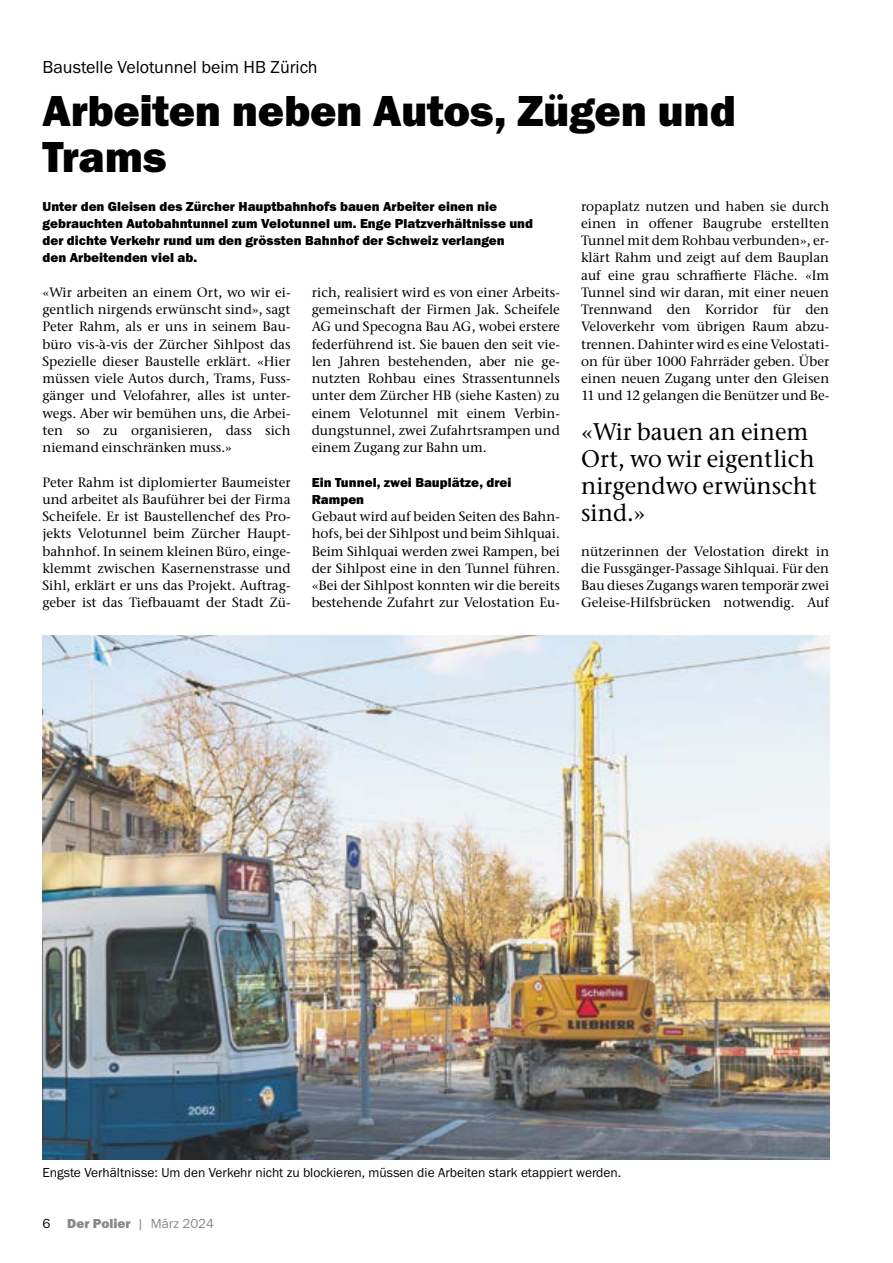
<style>
.page{position:relative;width:893px;height:1263px;background:#fff}
.page>*{position:absolute;margin:0;border:0;box-sizing:border-box;transform-origin:0 0}
.Titel_Titelgeschichte{font:45px/46.5px "Franklin Gothic URW Hea";letter-spacing:-.01em;color:#000}
.Quotes{font:500 24px/27px "Stone Serif ITC Pro";color:#000}
.Rubrik{font:18px "Franklin Gothic URW Boo";color:#000}
.Lauftext_Stone_Serif{font:500 13.5px/17.2px "Stone Serif ITC Pro";color:#000;text-align:justify}
.Lead{font:13.5px/17.2px "Franklin Gothic URW Hea";color:#000}
.Bildlegende_pos{font:13.5px "Franklin Gothic URW Boo";color:#000}
.Zwischentitel{font:13.5px/17.2px "Franklin Gothic URW Hea";color:#000}
.t1{font:13.5px "Franklin Gothic URW Hea";color:#868786}
.s1{font-family:"Franklin Gothic URW Boo";color:#000}
.s2{font-family:"Franklin Gothic URW Boo"}
</style>
<div class="page">
<img style="left:43px;top:635px;width:786px;height:524px">
<p class="Rubrik" style="left:43px;top:55px;width:277px">Baustelle Velotunnel beim HB Zürich</p>
<p class="Titel_Titelgeschichte" style="left:43px;top:86px;width:695px">Arbeiten neben Autos, Zügen und<br>Trams</p>
<p class="Lead" style="left:43px;top:197px;width:492px">Unter den Gleisen des Zürcher Hauptbahnhofs bauen Arbeiter einen nie gebrauchten Autobahntunnel zum Velotunnel um. Enge Platzverhältnisse und der dichte Verkehr rund um den grössten Bahnhof der Schweiz verlangen<br>den Arbeitenden viel ab.</p>
<p class="Lauftext_Stone_Serif" style="left:581px;top:197px;width:250px">ropaplatz nutzen und haben sie durch einen in offener Baugrube erstellten Tunnel mit dem Rohbau verbunden», er&shy;klärt Rahm und zeigt auf dem Bauplan auf eine grau schraffierte Fläche. «Im Tunnel sind wir daran, mit einer neuen Trennwand den Korridor für den Veloverkehr vom übrigen Raum abzu&shy;trennen. Dahinter wird es eine Velostati&shy;on für über 1000 Fahrräder geben. Über einen neuen Zugang unter den Gleisen 11 und 12 gelangen die Benützer und Be-</p>
<p class="Lauftext_Stone_Serif" style="left:312px;top:284px;width:250px">rich, realisiert wird es von einer Arbeits&shy;gemeinschaft der Firmen Jak. Scheifele AG und Specogna Bau AG, wobei erstere federführend ist. Sie bauen den seit vie&shy;len Jahren bestehenden, aber nie ge&shy;nutzten Rohbau eines Strassentunnels unter dem Zürcher HB (siehe Kasten) zu einem Velotunnel mit einem Verbin&shy;dungstunnel, zwei Zufahrtsrampen und einem Zugang zur Bahn um.</p>
<p class="Zwischentitel" style="left:312px;top:473px;width:201px">Ein Tunnel, zwei Bauplätze, drei<br>Rampen</p>
<p class="Lauftext_Stone_Serif" style="left:312px;top:508px;width:250px">Gebaut wird auf beiden Seiten des Bahn&shy;hofs, bei der Sihlpost und beim Sihlquai.<br>Beim Sihlquai werden zwei Rampen, bei der Sihlpost eine in den Tunnel führen. «Bei der Sihlpost konnten wir die bereits bestehende Zufahrt zur Velostation Eu-</p>
<p class="Lauftext_Stone_Serif" style="left:43px;top:284px;width:250px">«Wir arbeiten an einem Ort, wo wir ei&shy;gentlich nirgends erwünscht sind», sagt Peter Rahm, als er uns in seinem Bau&shy;büro vis-à-vis der Zürcher Sihlpost das Spezielle dieser Baustelle erklärt. «Hier müssen viele Autos durch, Trams, Fuss&shy;gänger und Velofahrer, alles ist unter&shy;wegs. Aber wir bemühen uns, die Arbei&shy;ten so zu organisieren, dass sich niemand einschränken muss.»</p>
<p class="Lauftext_Stone_Serif" style="left:43px;top:473px;width:250px">Peter Rahm ist diplomierter Baumeister und arbeitet als Bauführer bei der Firma Scheifele. Er ist Baustellenchef des Pro&shy;jekts Velotunnel beim Zürcher Haupt&shy;bahnhof. In seinem kleinen Büro, einge&shy;klemmt zwischen Kasernenstrasse und Sihl, erklärt er uns das Projekt. Auftrag&shy;geber ist das Tiefbauamt der Stadt Zü-</p>
<p class="Quotes" style="left:581px;top:419px;width:237px">«Wir bauen an einem<br>Ort, wo wir eigentlich nirgendwo erwünscht sind.»</p>
<p class="Lauftext_Stone_Serif" style="left:581px;top:542px;width:250px">nützerinnen der Velostation direkt in die Fussgänger-Passage Sihlquai. Für den Bau dieses Zugangs waren temporär zwei Geleise-Hilfsbrücken notwendig. Auf</p>
<p class="Bildlegende_pos" style="left:43px;top:1164px;width:580px">Engste Verhältnisse: Um den Verkehr nicht zu blockieren, müssen die Arbeiten stark etappiert werden.</p>
<p class="t1" style="left:43px;top:1215px;width:173px"><span class="s1">6</span> Der Polier <span class="s2">| März 2024</span></p>
</div>
